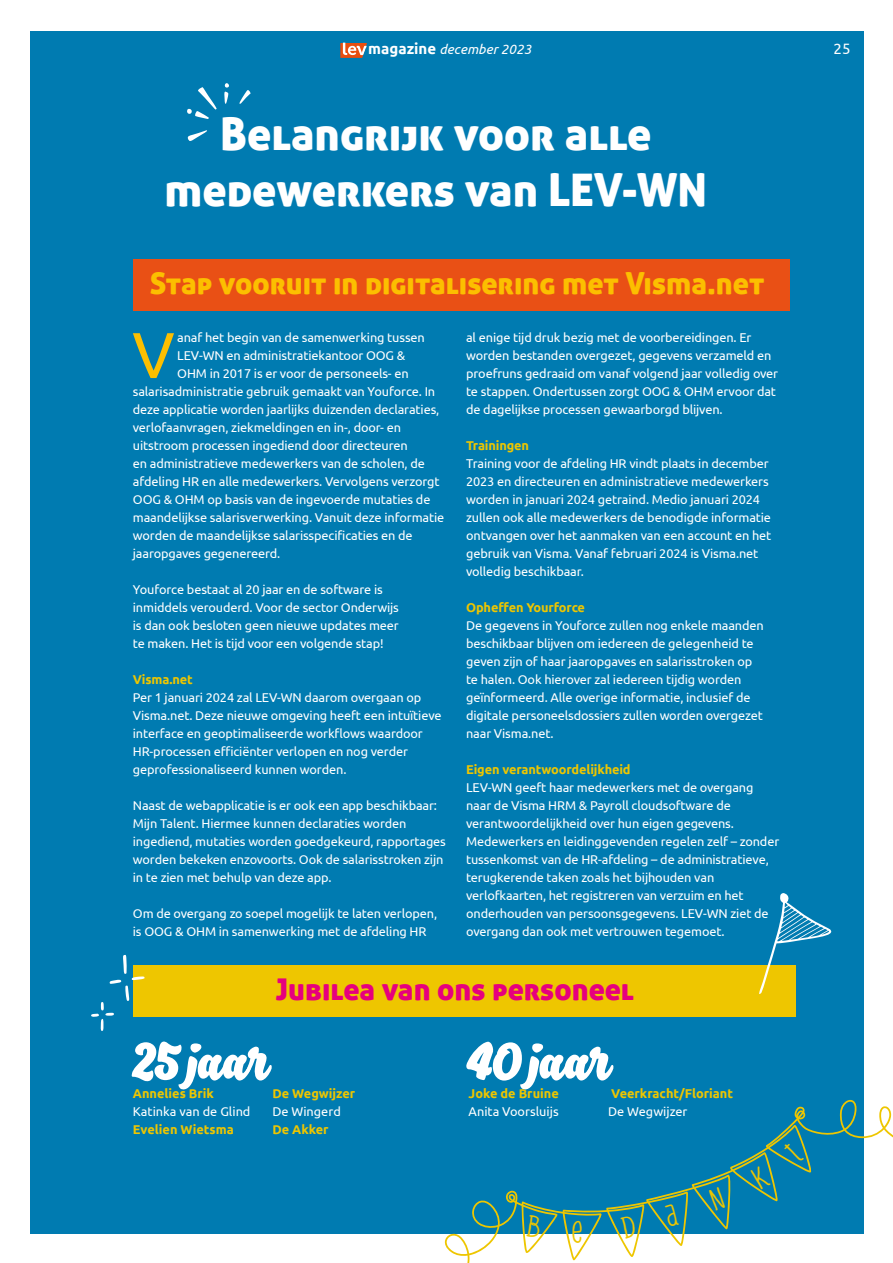
<style>
.page{position:relative;width:893px;height:1263px;background:#fff}
.page>*{position:absolute;margin:0;border:0;box-sizing:border-box;transform-origin:0 0}
.t1{font:64.65px "Ubuntu";color:#fcbf00}
.t2{font:700 55.65px "Salty 1";color:#fff}
.t3{font:45px/55.5px "Aller Display";color:#fff;text-align:center}
.t4{font:30px "Aller Display";color:#fcbf00}
.t5{font:30px "Aller Display";color:#e6007e}
.t6{font:15px "Ubuntu";color:#fff}
.t7{font:italic 13.5px "Ubuntu";color:#fff}
.t8{font:12.75px/18px "Ubuntu";letter-spacing:-.01em;color:#fff}
.t9{font:700 12.75px "Ubuntu";letter-spacing:-.01em;color:#eec600}
.s1{font-weight:700;font-style:normal;font-size:15px}
</style>
<div class="page">
<div style="left:30px;top:31px;width:833px;height:1202px;background:#007bb1"></div>
<div style="left:133px;top:259px;width:657px;height:52px;background:#e95015"></div>
<div style="left:133px;top:966px;width:662px;height:51px;background:#eec600"></div>
<svg style="left:445px;top:1099px;width:448px;height:164px"></svg>
<svg style="left:340px;top:43px;width:27px;height:15px"></svg>
<svg style="left:91px;top:954px;width:54px;height:77px"></svg>
<svg style="left:759px;top:893px;width:72px;height:101px"></svg>
<svg style="left:224px;top:83px;width:5px;height:21px"></svg>
<svg style="left:187px;top:87px;width:30px;height:32px"></svg>
<svg style="left:239px;top:90px;width:12px;height:14px"></svg>
<svg style="left:187px;top:130px;width:20px;height:11px"></svg>
<svg style="left:526px;top:1215px;width:16px;height:23px"></svg>
<svg style="left:572px;top:1220px;width:11px;height:23px"></svg>
<svg style="left:620px;top:1203px;width:59px;height:36px"></svg>
<svg style="left:709px;top:1186px;width:17px;height:24px"></svg>
<svg style="left:750px;top:1165px;width:21px;height:24px"></svg>
<svg style="left:783px;top:1142px;width:21px;height:21px"></svg>
<p class="t7" style="left:368px;top:41px;width:165px"><span class="s1">magazine</span> december 2023</p>
<h3 class="t3" style="left:165px;top:106px;width:544px">Belangrijk voor alle medewerkers van LEV-WN</h3>
<h3 class="t4" style="left:150px;top:264px;width:616px">Stap vooruit in digitalisering met Visma.net</h3>
<h1 class="t1" style="left:132px;top:316px;width:44px">V</h1>
<p class="t8" style="left:177px;top:328px;width:249px">anaf het begin van de samenwerking tussen</p>
<p class="t8" style="left:177px;top:346px;width:230px">LEV-WN en administratiekantoor OOG &amp;</p>
<p class="t8" style="left:177px;top:364px;width:233px">OHM in 2017 is er voor de personeels- en</p>
<p class="t8" style="left:133px;top:382px;width:304px">salarisadministratie gebruik gemaakt van Youforce. In</p>
<p class="t8" style="left:133px;top:400px;width:308px">deze applicatie worden jaarlijks duizenden declaraties,</p>
<p class="t8" style="left:133px;top:418px;width:270px">verlofaanvragen, ziekmeldingen en in-, door- en</p>
<p class="t8" style="left:133px;top:436px;width:277px">uitstroom processen ingediend door directeuren</p>
<p class="t8" style="left:133px;top:454px;width:294px">en administratieve medewerkers van de scholen, de</p>
<p class="t8" style="left:133px;top:472px;width:308px">afdeling HR en alle medewerkers. Vervolgens verzorgt</p>
<p class="t8" style="left:133px;top:490px;width:299px">OOG &amp; OHM op basis van de ingevoerde mutaties de</p>
<p class="t8" style="left:133px;top:508px;width:313px">maandelijkse salarisverwerking. Vanuit deze informatie</p>
<p class="t8" style="left:133px;top:526px;width:281px">worden de maandelijkse salarisspecificaties en de</p>
<p class="t8" style="left:133px;top:544px;width:149px">jaaropgaves gegenereerd.</p>
<p class="t8" style="left:133px;top:580px;width:268px">Youforce bestaat al 20 jaar en de software is inmiddels verouderd. Voor de sector Onderwijs is dan ook besloten geen nieuwe updates meer te maken. Het is tijd voor een volgende stap!</p>
<p class="t9" style="left:133px;top:672px;width:61px">Visma.net</p>
<p class="t8" style="left:133px;top:688px;width:310px">Per 1 januari 2024 zal LEV-WN daarom overgaan op Visma.net. Deze nieuwe omgeving heeft een intuïtieve interface en geoptimaliseerde workflows waardoor HR-processen efficiënter verlopen en nog verder geprofessionaliseerd kunnen worden.</p>
<p class="t8" style="left:133px;top:796px;width:315px">Naast de webapplicatie is er ook een app beschikbaar:<br>Mijn Talent. Hiermee kunnen declaraties worden ingediend, mutaties worden goedgekeurd, rapportages worden bekeken enzovoorts. Ook de salarisstroken zijn in te zien met behulp van deze app.</p>
<p class="t8" style="left:133px;top:904px;width:306px">Om de overgang zo soepel mogelijk te laten verlopen, is OOG &amp; OHM in samenwerking met de afdeling HR</p>
<p class="t8" style="left:466px;top:328px;width:314px">al enige tijd druk bezig met de voorbereidingen. Er worden bestanden overgezet, gegevens verzameld en proefruns gedraaid om vanaf volgend jaar volledig over te stappen. Ondertussen zorgt OOG &amp; OHM ervoor dat de dagelijkse processen gewaarborgd blijven.</p>
<p class="t9" style="left:466px;top:438px;width:65px">Trainingen</p>
<p class="t8" style="left:466px;top:454px;width:307px">Training voor de afdeling HR vindt plaats in december 2023 en directeuren en administratieve medewerkers worden in januari 2024 getraind. Medio januari 2024 zullen ook alle medewerkers de benodigde informatie ontvangen over het aanmaken van een account en het gebruik van Visma. Vanaf februari 2024 is Visma.net volledig beschikbaar.</p>
<p class="t9" style="left:466px;top:600px;width:120px">Opheffen Yourforce</p>
<p class="t8" style="left:466px;top:616px;width:299px">De gegevens in Youforce zullen nog enkele maanden beschikbaar blijven om iedereen de gelegenheid te geven zijn of haar jaaropgaves en salarisstroken op te halen. Ook hierover zal iedereen tijdig worden geïnformeerd. Alle overige informatie, inclusief de digitale personeelsdossiers zullen worden overgezet naar Visma.net.</p>
<p class="t9" style="left:466px;top:762px;width:166px">Eigen verantwoordelijkheid</p>
<p class="t8" style="left:466px;top:778px;width:315px">LEV-WN geeft haar medewerkers met de overgang naar de Visma HRM &amp; Payroll cloudsoftware de verantwoordelijkheid over hun eigen gegevens.<br>Medewerkers en leidinggevenden regelen zelf – zonder tussenkomst van de HR-afdeling – de administratieve, terugkerende taken zoals het bijhouden van verlofkaarten, het registreren van verzuim en het onderhouden van persoonsgegevens. LEV-WN ziet de overgang dan ook met vertrouwen tegemoet.</p>
<h3 class="t5" style="left:276px;top:970px;width:360px">Jubilea van ons personeel</h3>
<h2 class="t2" style="left:133px;top:1025px;width:140px">25 jaar</h2>
<p class="t9" style="left:133px;top:1086px;width:83px">Annelies Brik</p>
<p class="t9" style="left:272px;top:1086px;width:84px">De Wegwijzer</p>
<p class="t8" style="left:133px;top:1102px;width:119px">Katinka van de Glind</p>
<p class="t8" style="left:272px;top:1102px;width:70px">De Wingerd</p>
<p class="t9" style="left:133px;top:1122px;width:102px">Evelien Wietsma</p>
<p class="t9" style="left:272px;top:1122px;width:58px">De Akker</p>
<h2 class="t2" style="left:469px;top:1025px;width:146px">40 jaar</h2>
<p class="t9" style="left:469px;top:1086px;width:92px">Joke de Bruine</p>
<p class="t9" style="left:611px;top:1086px;width:123px">Veerkracht/Floriant</p>
<p class="t8" style="left:469px;top:1102px;width:92px">Anita Voorsluijs</p>
<p class="t8" style="left:608px;top:1102px;width:81px">De Wegwijzer</p>
<p class="t6" style="left:833px;top:40px;width:18px">25</p>
</div>
